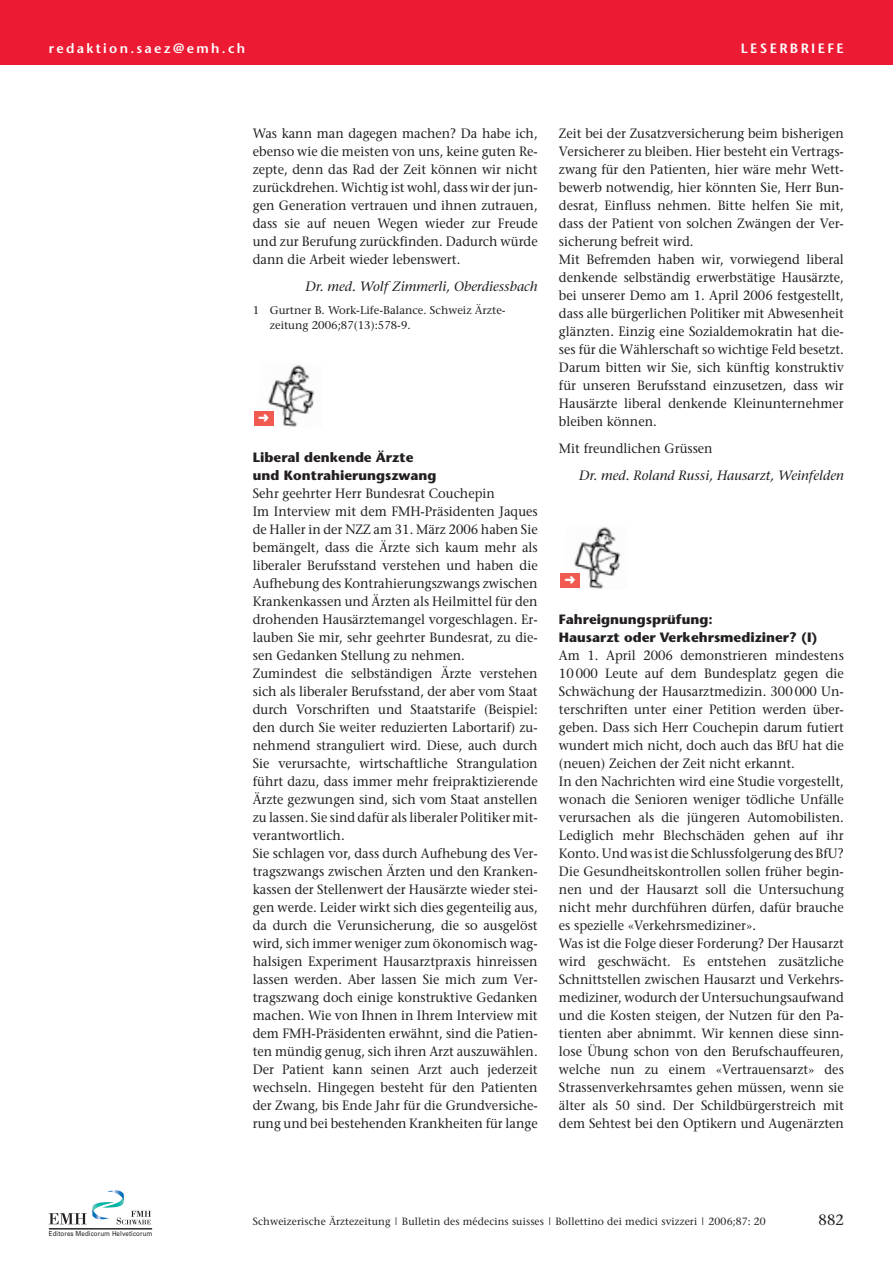
<style>
.page{position:relative;width:893px;height:1263px;background:#fff}
.page>*{position:absolute;margin:0;border:0;box-sizing:border-box;transform-origin:0 0}
.t1{font:15px "Stone Serif";color:#231f20}
.t2{font:13.5px/18px "Stone Serif";color:#231f20;scale:.95 1}
.t3{font:700 13.5px/18px "Stone Sans";color:#231f20}
.t4{font:italic 13.5px "Stone Serif";color:#231f20}
.t5{font:600 13.5px "Stone Sans";letter-spacing:.17em;color:#fff}
.t6{font:11.25px/14.2px "Stone Serif";color:#231f20}
.t7{font:10.5px "Stone Serif";letter-spacing:.01em;color:#231f20}
.t8{font:6.9px "Univers";letter-spacing:.015em;color:#231f20;scale:.9 1}
</style>
<div class="page">
<img style="left:268px;top:365px;width:46px;height:62px">
<div style="left:254px;top:411px;width:19px;height:15px;background:#f05a50"></div>
<img style="left:574px;top:527px;width:47px;height:62px">
<div style="left:560px;top:573px;width:20px;height:15px;background:#f05a50"></div>
<svg style="left:49px;top:1190px;width:102px;height:34px"></svg>
<hr style="left:49px;top:1228px;width:103px;height:1px;background:#231f20">
<div style="left:0;top:0;width:893px;height:64px;background:#ed1a33"></div>
<p class="t5" style="left:49px;top:42px;width:198px">redaktion.saez@emh.ch</p>
<p class="t5" style="left:741px;top:42px;width:104px">LESERBRIEFE</p>
<p class="t2" style="left:253px;top:126px;width:301px;text-align:justify">Was kann man dagegen machen? Da habe ich, ebenso wie die meisten von uns, keine guten Re&shy;zepte, denn das Rad der Zeit können wir nicht zurückdrehen. Wichtig ist wohl, dass wir der jun&shy;gen Generation vertrauen und ihnen zutrauen, dass sie auf neuen Wegen wieder zur Freude und zur Berufung zurückfinden. Dadurch würde dann die Arbeit wieder lebenswert.</p>
<p class="t4" style="left:306px;top:281px;width:234px">Dr. med. Wolf Zimmerli, Oberdiessbach</p>
<p class="t6" style="left:270px;top:304px;width:237px;text-indent:-17px">1 Gurtner B. Work-Life-Balance. Schweiz Ärzte&shy;zeitung 2006;87(13):578-9.</p>
<p class="t3" style="left:253px;top:450px;width:185px">Liberal denkende Ärzte und Kontrahierungszwang</p>
<p class="t2" style="left:253px;top:486px;width:301px">Sehr geehrter Herr Bundesrat Couchepin<br>Im Interview mit dem FMH-Präsidenten Jaques de Haller in der NZZ am 31. März 2006 haben Sie bemängelt, dass die Ärzte sich kaum mehr als liberaler Berufsstand verstehen und haben die Aufhebung des Kontrahierungszwangs zwischen Krankenkassen und Ärzten als Heilmittel für den drohenden Hausärztemangel vorgeschlagen. Er&shy;lauben Sie mir, sehr geehrter Bundesrat, zu die&shy;sen Gedanken Stellung zu nehmen.<br>Zumindest die selbständigen Ärzte verstehen sich als liberaler Berufsstand, der aber vom Staat durch Vorschriften und Staatstarife (Beispiel: den durch Sie weiter reduzierten Labortarif) zu&shy;nehmend stranguliert wird. Diese, auch durch Sie verursachte, wirtschaftliche Strangulation führt dazu, dass immer mehr freipraktizierende Ärzte gezwungen sind, sich vom Staat anstellen zu lassen. Sie sind dafür als liberaler Politiker mit&shy;verantwortlich.<br>Sie schlagen vor, dass durch Aufhebung des Ver&shy;tragszwangs zwischen Ärzten und den Kranken&shy;kassen der Stellenwert der Hausärzte wieder stei&shy;gen werde. Leider wirkt sich dies gegenteilig aus, da durch die Verunsicherung, die so ausgelöst wird, sich immer weniger zum ökonomisch wag&shy;halsigen Experiment Hausarztpraxis hinreissen lassen werden. Aber lassen Sie mich zum Ver&shy;tragszwang doch einige konstruktive Gedanken machen. Wie von Ihnen in Ihrem Interview mit dem FMH-Präsidenten erwähnt, sind die Patien&shy;ten mündig genug, sich ihren Arzt auszuwählen.<br>Der Patient kann seinen Arzt auch jederzeit wechseln. Hingegen besteht für den Patienten der Zwang, bis Ende Jahr für die Grundversiche&shy;rung und bei bestehenden Krankheiten für lange</p>
<p class="t2" style="left:559px;top:126px;width:301px">Zeit bei der Zusatzversicherung beim bisherigen Versicherer zu bleiben. Hier besteht ein Vertrags&shy;zwang für den Patienten, hier wäre mehr Wett&shy;bewerb notwendig, hier könnten Sie, Herr Bun&shy;desrat, Einfluss nehmen. Bitte helfen Sie mit, dass der Patient von solchen Zwängen der Ver&shy;sicherung befreit wird.<br>Mit Befremden haben wir, vorwiegend liberal denkende selbständig erwerbstätige Hausärzte, bei unserer Demo am 1. April 2006 festgestellt, dass alle bürgerlichen Politiker mit Abwesenheit glänzten. Einzig eine Sozialdemokratin hat die&shy;ses für die Wählerschaft so wichtige Feld besetzt.<br>Darum bitten wir Sie, sich künftig konstruktiv für unseren Berufsstand einzusetzen, dass wir Hausärzte liberal denkende Kleinunternehmer bleiben können.</p>
<p class="t2" style="left:559px;top:441px;width:163px">Mit freundlichen Grüssen</p>
<p class="t4" style="left:579px;top:470px;width:266px">Dr. med. Roland Russi, Hausarzt, Weinfelden</p>
<p class="t3" style="left:559px;top:612px;width:260px">Fahreignungsprüfung:<br>Hausarzt oder Verkehrsmediziner? (I)</p>
<p class="t2" style="left:559px;top:648px;width:301px">Am 1. April 2006 demonstrieren mindestens 10 000 Leute auf dem Bundesplatz gegen die Schwächung der Hausarztmedizin. 300 000 Un&shy;terschriften unter einer Petition werden über&shy;geben. Dass sich Herr Couchepin darum futiert wundert mich nicht, doch auch das BfU hat die (neuen) Zeichen der Zeit nicht erkannt.<br>In den Nachrichten wird eine Studie vorgestellt, wonach die Senioren weniger tödliche Unfälle verursachen als die jüngeren Automobilisten.<br>Lediglich mehr Blechschäden gehen auf ihr Konto. Und was ist die Schlussfolgerung des BfU?<br>Die Gesundheitskontrollen sollen früher begin&shy;nen und der Hausarzt soll die Untersuchung nicht mehr durchführen dürfen, dafür brauche es spezielle «Verkehrsmediziner».<br>Was ist die Folge dieser Forderung? Der Hausarzt wird geschwächt. Es entstehen zusätzliche Schnittstellen zwischen Hausarzt und Verkehrs&shy;mediziner, wodurch der Untersuchungsaufwand und die Kosten steigen, der Nutzen für den Pa&shy;tienten aber abnimmt. Wir kennen diese sinn&shy;lose Übung schon von den Berufschauffeuren, welche nun zu einem «Vertrauensarzt» des Strassenverkehrsamtes gehen müssen, wenn sie älter als 50 sind. Der Schildbürgerstreich mit dem Sehtest bei den Optikern und Augenärzten</p>
<p class="t8" style="left:49px;top:1229px;width:117px">Editores Medicorum Helveticorum</p>
<p class="t7" style="left:253px;top:1217px;width:515px">Schweizerische Ärztezeitung | Bulletin des médecins suisses | Bollettino dei medici svizzeri | 2006;87: 20</p>
<p class="t1" style="left:818px;top:1213px;width:27px">882</p>
</div>
